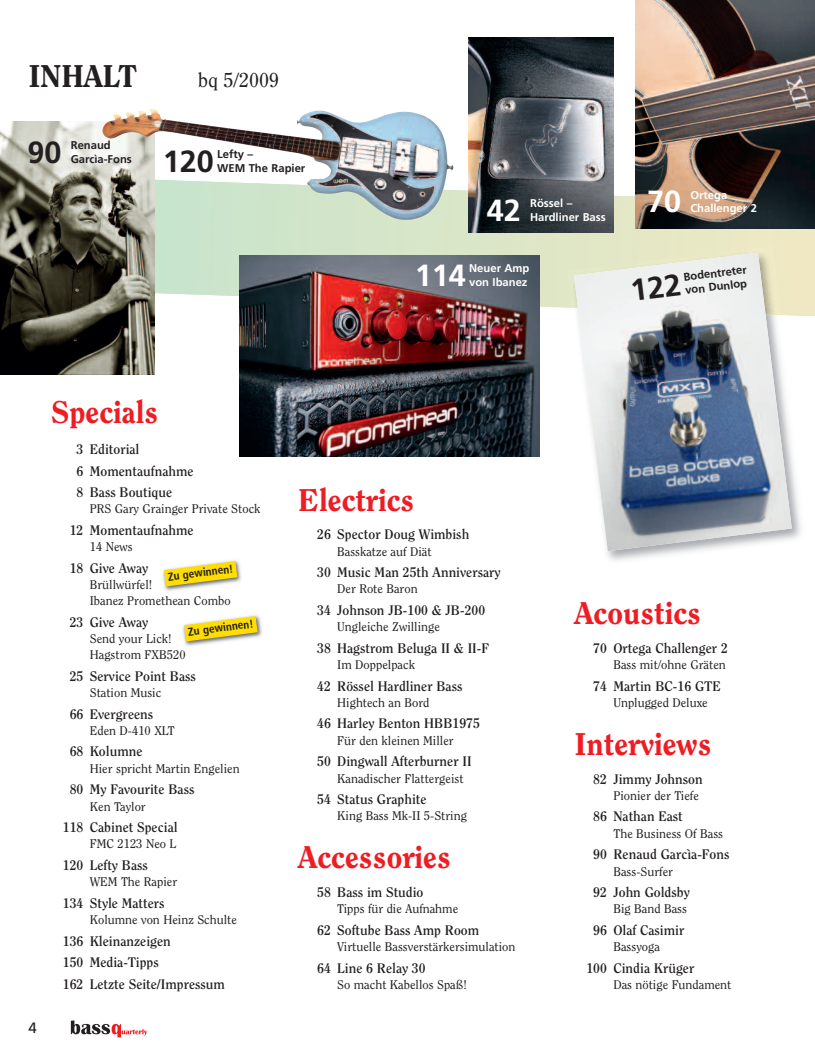
<style>
.page{position:relative;width:815px;height:1063px;background:#fff}
.page>*{position:absolute;margin:0;border:0;box-sizing:border-box;transform-origin:0 0}
.t1{font:800 31.25px "Clearface Std";color:#ee1d23}
.t2{font:800 31.25px "Clearface Std";color:#231f20}
.t3{font:700 30.62px "Frutiger";color:#fff}
.t4{font:700 30.62px "Frutiger";color:#231f20}
.t5{font:20px "Clearface Std";color:#231f20}
.t6{font:15px "Frutiger";color:#231f20}
.t7{font:700 13.75px/21.6px "Clearface Std";color:#231f20}
.t8{font:12.5px/16.2px "Clearface Std";color:#231f20}
.t9{font:700 condensed 11.38px "Frutiger LT Std";color:#231f20}
.t10{font:700 11.25px/13.5px "Frutiger";color:#231f20}
.t11{font:700 11.25px/13.5px "Frutiger";color:#fff}
</style>
<div class="page">
<svg style="left:154px;top:179px;width:661px;height:145px;background:#d8e4cb"></svg>
<img style="left:571px;top:308px;width:238px;height:253px">
<img style="left:567px;top:246px;width:214px;height:69px">
<img style="left:574px;top:253px;width:218px;height:298px">
<img style="left:469px;top:37px;width:145px;height:195px">
<img style="left:239px;top:256px;width:301px;height:200px">
<img style="left:814px;top:237px;width:1px;height:87px">
<img style="left:0;top:122px;width:154px;height:252px">
<img style="left:137px;top:109px;width:316px;height:111px">
<img style="left:635px;top:0;width:179px;height:228px">
<svg style="left:71px;top:1020px;width:76px;height:17px"></svg>
<img style="left:162px;top:560px;width:79px;height:37px">
<svg style="left:164px;top:561px;width:73px;height:25px"></svg>
<img style="left:182px;top:615px;width:80px;height:37px">
<svg style="left:184px;top:616px;width:74px;height:25px"></svg>
<svg style="left:632px;top:273px;width:49px;height:28px"></svg>
<h1 class="t2" style="left:28px;top:63px;width:110px">INHALT</h1>
<h3 class="t5" style="left:198px;top:72px;width:83px">bq 5/2009</h3>
<h2 class="t4" style="left:28px;top:140px;width:36px">90</h2>
<p class="t10" style="left:71px;top:139px;width:63px">Renaud<br>Garcìa-Fons</p>
<h2 class="t4" style="left:163px;top:149px;width:53px">120</h2>
<p class="t10" style="left:217px;top:148px;width:90px">Lefty –<br>WEM The Rapier</p>
<h2 class="t3" style="left:487px;top:198px;width:36px">42</h2>
<p class="t11" style="left:530px;top:197px;width:77px">Rössel –<br>Hardliner Bass</p>
<h2 class="t3" style="left:415px;top:263px;width:53px">114</h2>
<p class="t11" style="left:469px;top:262px;width:62px">Neuer Amp von Ibanez</p>
<h2 class="t3" style="left:647px;top:189px;width:36px">70</h2>
<p class="t11" style="left:690px;top:189px;width:68px">Ortega<br>Challenger 2</p>
<p class="t10" style="left:683px;top:271px;width:65px;rotate:-7deg">Bodentreter von Dunlop</p>
<p class="t6" style="left:28px;top:1022px;width:10px">4</p>
<h1 class="t1" style="left:51px;top:399px;width:109px">Specials</h1>
<p class="t7" style="left:77px;top:439px;width:119px">3 Editorial<br>6 Momentaufnahme<br>8 Bass Boutique</p>
<p class="t8" style="left:90px;top:502px;width:172px">PRS Gary Grainger Private Stock</p>
<p class="t7" style="left:70px;top:520px;width:125px">12 Momentaufnahme</p>
<p class="t8" style="left:90px;top:539px;width:45px">14 News</p>
<p class="t7" style="left:70px;top:558px;width:80px">18 Give Away</p>
<p class="t8" style="left:90px;top:577px;width:142px">Brüllwürfel!<br>Ibanez Promethean Combo</p>
<p class="t7" style="left:70px;top:612px;width:80px">23 Give Away</p>
<p class="t8" style="left:90px;top:631px;width:97px">Send your Lick!<br>Hagstrom FXB520</p>
<p class="t7" style="left:70px;top:666px;width:128px">25 Service Point Bass</p>
<p class="t8" style="left:90px;top:685px;width:73px">Station Music</p>
<p class="t7" style="left:70px;top:704px;width:85px">66 Evergreens</p>
<p class="t8" style="left:90px;top:723px;width:87px">Eden D-410 XLT</p>
<p class="t7" style="left:70px;top:742px;width:74px">68 Kolumne</p>
<p class="t8" style="left:90px;top:761px;width:151px">Hier spricht Martin Engelien</p>
<p class="t7" style="left:70px;top:779px;width:126px">80 My Favourite Bass</p>
<p class="t8" style="left:90px;top:799px;width:57px">Ken Taylor</p>
<p class="t7" style="left:63px;top:817px;width:116px">118 Cabinet Special</p>
<p class="t8" style="left:90px;top:837px;width:88px">FMC 2123 Neo L</p>
<p class="t7" style="left:63px;top:855px;width:86px">120 Lefty Bass</p>
<p class="t8" style="left:90px;top:874px;width:89px">WEM The Rapier</p>
<p class="t7" style="left:63px;top:893px;width:103px">134 Style Matters</p>
<p class="t8" style="left:90px;top:912px;width:149px">Kolumne von Heinz Schulte</p>
<p class="t7" style="left:63px;top:931px;width:164px">136 Kleinanzeigen<br>150 Media-Tipps<br>162 Letzte Seite/Impressum</p>
<p class="t9" style="left:167px;top:572px;width:67px;rotate:-7deg">Zu gewinnen!</p>
<p class="t9" style="left:188px;top:627px;width:67px;rotate:-7deg">Zu gewinnen!</p>
<h1 class="t1" style="left:298px;top:487px;width:118px">Electrics</h1>
<p class="t7" style="left:317px;top:524px;width:154px">26 Spector Doug Wimbish</p>
<p class="t8" style="left:337px;top:544px;width:96px">Basskatze auf Diät</p>
<p class="t7" style="left:317px;top:562px;width:185px">30 Music Man 25th Anniversary</p>
<p class="t8" style="left:337px;top:582px;width:82px">Der Rote Baron</p>
<p class="t7" style="left:317px;top:600px;width:170px">34 Johnson JB-100 &amp; JB-200</p>
<p class="t8" style="left:337px;top:620px;width:104px">Ungleiche Zwillinge</p>
<p class="t7" style="left:317px;top:638px;width:173px">38 Hagstrom Beluga II &amp; II-F</p>
<p class="t8" style="left:337px;top:657px;width:79px">Im Doppelpack</p>
<p class="t7" style="left:317px;top:676px;width:147px">42 Rössel Hardliner Bass</p>
<p class="t8" style="left:337px;top:695px;width:94px">Hightech an Bord</p>
<p class="t7" style="left:317px;top:714px;width:164px">46 Harley Benton HBB1975</p>
<p class="t8" style="left:337px;top:733px;width:118px">Für den kleinen Miller</p>
<p class="t7" style="left:317px;top:751px;width:156px">50 Dingwall Afterburner II</p>
<p class="t8" style="left:337px;top:771px;width:128px">Kanadischer Flattergeist</p>
<p class="t7" style="left:317px;top:789px;width:111px">54 Status Graphite</p>
<p class="t8" style="left:337px;top:809px;width:131px">King Bass Mk-II 5-String</p>
<h1 class="t1" style="left:298px;top:845px;width:154px">Accessories</h1>
<p class="t7" style="left:317px;top:882px;width:108px">58 Bass im Studio</p>
<p class="t8" style="left:337px;top:902px;width:122px">Tipps für die Aufnahme</p>
<p class="t7" style="left:317px;top:920px;width:164px">62 Softube Bass Amp Room</p>
<p class="t8" style="left:337px;top:939px;width:180px">Virtuelle Bassverstärkersimulation</p>
<p class="t7" style="left:317px;top:958px;width:110px">64 Line 6 Relay 30</p>
<p class="t8" style="left:337px;top:977px;width:131px">So macht Kabellos Spaß!</p>
<h1 class="t1" style="left:574px;top:600px;width:128px">Acoustics</h1>
<p class="t7" style="left:593px;top:638px;width:136px">70 Ortega Challenger 2</p>
<p class="t8" style="left:613px;top:657px;width:114px">Bass mit/ohne Gräten</p>
<p class="t7" style="left:593px;top:676px;width:129px">74 Martin BC-16 GTE</p>
<p class="t8" style="left:613px;top:695px;width:96px">Unplugged Deluxe</p>
<h1 class="t1" style="left:574px;top:731px;width:139px">Interviews</h1>
<p class="t7" style="left:593px;top:769px;width:111px">82 Jimmy Johnson</p>
<p class="t8" style="left:613px;top:788px;width:87px">Pionier der Tiefe</p>
<p class="t7" style="left:593px;top:807px;width:91px">86 Nathan East</p>
<p class="t8" style="left:613px;top:826px;width:111px">The Business Of Bass</p>
<p class="t7" style="left:593px;top:844px;width:138px">90 Renaud Garcìa-Fons</p>
<p class="t8" style="left:613px;top:864px;width:61px">Bass-Surfer</p>
<p class="t7" style="left:593px;top:882px;width:98px">92 John Goldsby</p>
<p class="t8" style="left:613px;top:902px;width:75px">Big Band Bass</p>
<p class="t7" style="left:593px;top:920px;width:93px">96 Olaf Casimir</p>
<p class="t8" style="left:613px;top:939px;width:48px">Bassyoga</p>
<p class="t7" style="left:586px;top:958px;width:109px">100 Cindia Krüger</p>
<p class="t8" style="left:613px;top:977px;width:119px">Das nötige Fundament</p>
</div>
